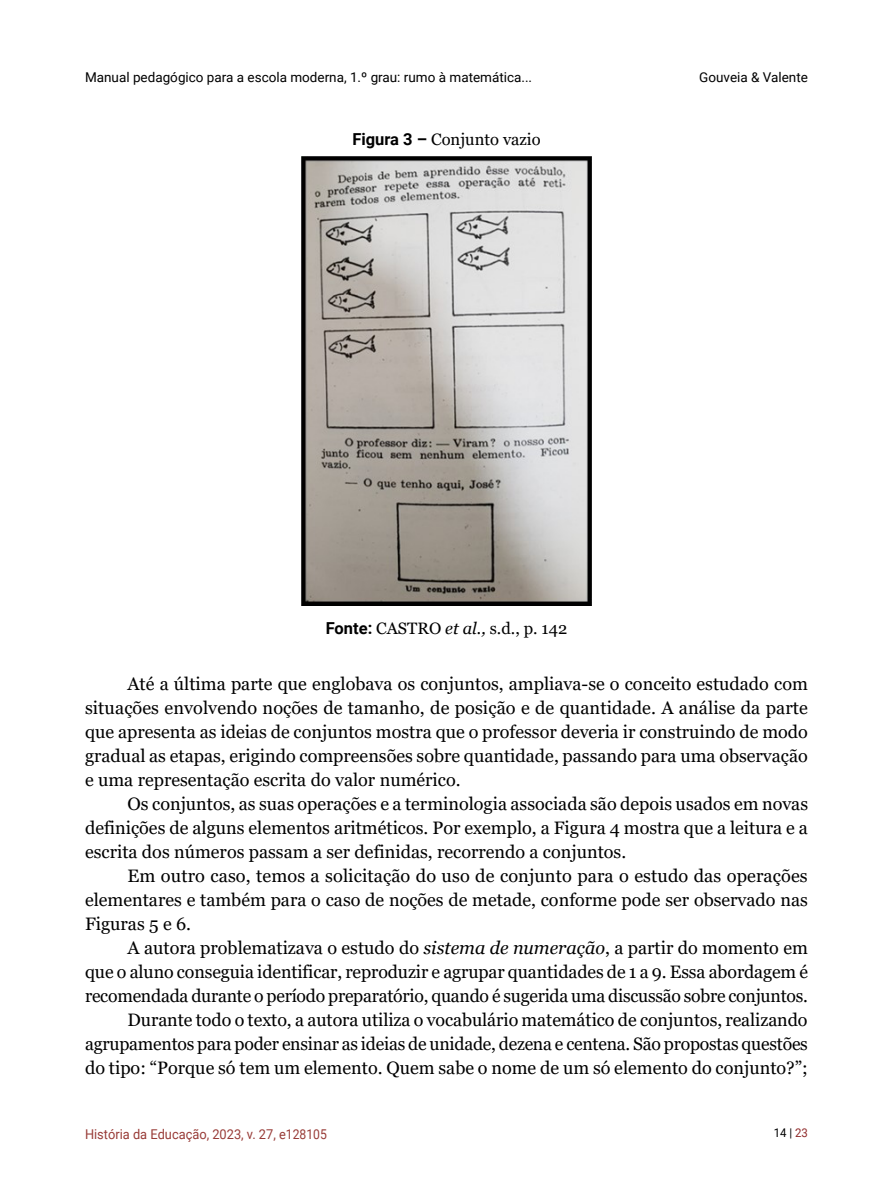
<style>
.page{position:relative;width:893px;height:1191px;background:#fff}
.page>*{position:absolute;margin:0;border:0;box-sizing:border-box;transform-origin:0 0}
.t1{font:18px/24px "Georgia";letter-spacing:-.005em;color:#000;text-align:justify}
.t2{font:16.5px "Georgia";color:#000}
.t3{font:13.5px "Roboto";color:#000}
.t4{font:13.5px "Roboto";color:#983b37;scale:.95 1}
.t5{font:12px "Roboto";color:#000;scale:.95 1}
.s1{font-family:"Roboto";font-weight:700}
.s2{font-style:italic}
.s3{color:#8f2929}
</style>
<div class="page">
<img style="left:301px;top:157px;width:291px;height:449px">
<p class="t3" style="left:85px;top:68px;width:449px">Manual pedagógico para a escola moderna, 1.º grau: rumo à matemática...</p>
<p class="t2" style="left:352px;top:129px;width:190px"><span class="s1">Figura 3 –</span> Conjunto vazio</p>
<p class="t3" style="left:699px;top:68px;width:110px">Gouveia &amp; Valente</p>
<p class="t2" style="left:326px;top:618px;width:243px"><span class="s1">Fonte:</span> CASTRO <span class="s2">et al.,</span> s.d., p. 142</p>
<p class="t1" style="left:85px;top:672px;width:724px;text-indent:43px">Até a última parte que englobava os conjuntos, ampliava-se o conceito estudado com situações envolvendo noções de tamanho, de posição e de quantidade. A análise da parte que apresenta as ideias de conjuntos mostra que o professor deveria ir construindo de modo gradual as etapas, erigindo compreensões sobre quantidade, passando para uma observação e uma representação escrita do valor numérico.</p>
<p class="t1" style="left:85px;top:792px;width:725px;text-indent:43px">Os conjuntos, as suas operações e a terminologia associada são depois usados em novas definições de alguns elementos aritméticos. Por exemplo, a Figura 4 mostra que a leitura e a escrita dos números passam a ser definidas, recorrendo a conjuntos.</p>
<p class="t1" style="left:85px;top:864px;width:724px;text-indent:43px">Em outro caso, temos a solicitação do uso de conjunto para o estudo das operações elementares e também para o caso de noções de metade, conforme pode ser observado nas Figuras 5 e 6.</p>
<p class="t1" style="left:85px;top:936px;width:725px;text-align:right">A autora problematizava o estudo do <span class="s2">sistema de numeração</span>, a partir do momento em<br>que o aluno conseguia identificar, reproduzir e agrupar quantidades de 1 a 9. Essa abordagem é recomendada durante o período preparatório, quando é sugerida uma discussão sobre conjuntos.<br>Durante todo o texto, a autora utiliza o vocabulário matemático de conjuntos, realizando agrupamentos para poder ensinar as ideias de unidade, dezena e centena. São propostas questões do tipo: “Porque só tem um elemento. Quem sabe o nome de um só elemento do conjunto?”;</p>
<p class="t4" style="left:85px;top:1124px;width:256px">História da Educação, 2023, v. 27, e128105</p>
<p class="t5" style="left:774px;top:1124px;width:37px">14 | <span class="s3">23</span></p>
</div>
